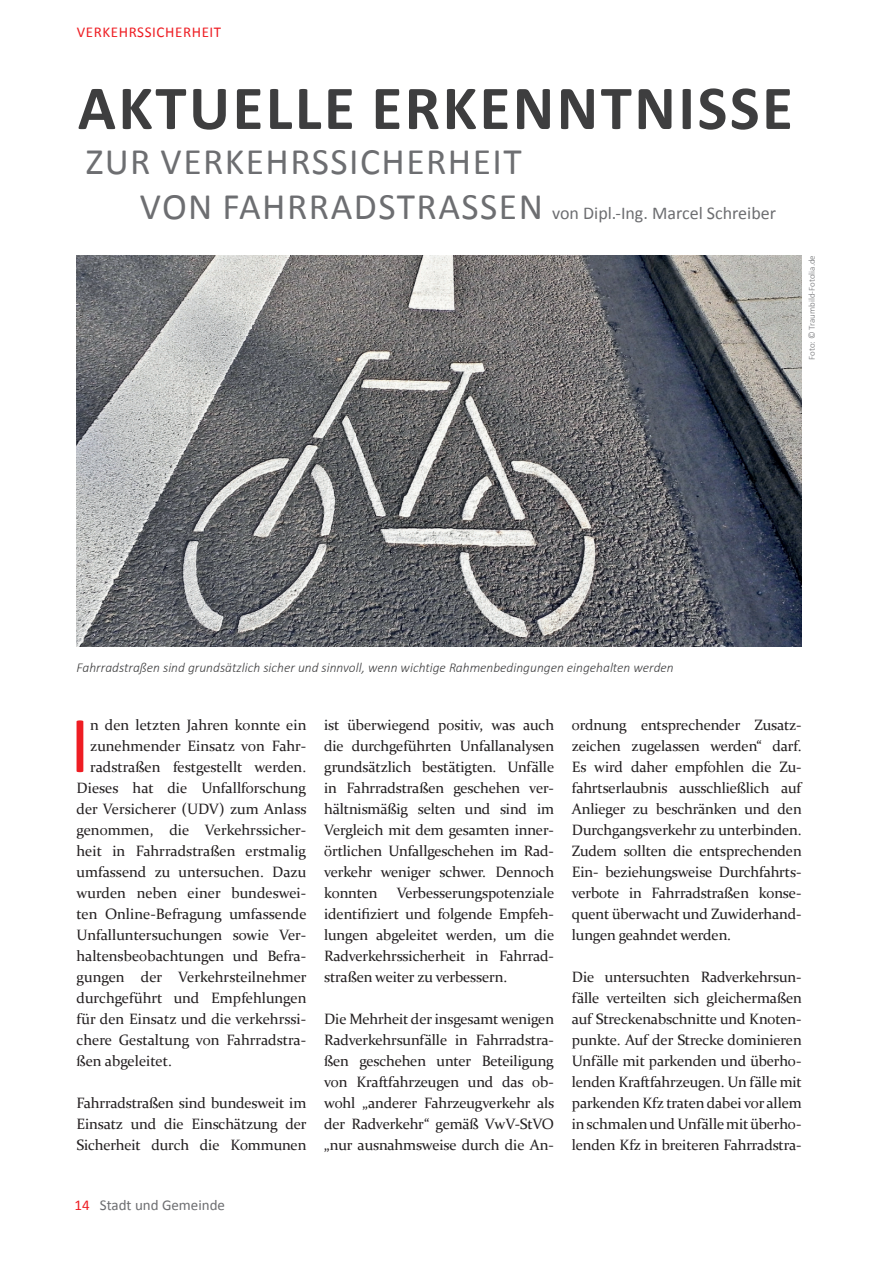
<style>
.page{position:relative;width:893px;height:1263px;background:#fff}
.page>*{position:absolute;margin:0;border:0;box-sizing:border-box;transform-origin:0 0}
.t1{font:81.15px "Calibri";color:#ee1d23}
.t2{font:700 63px "Calibri";letter-spacing:.04em;color:#3e3e3f}
.t3{font:37.5px "Calibri";letter-spacing:.04em;color:#6d6e71}
.t4{font:18px "Calibri";color:#6d6e71}
.t5{font:15px/21px "Constantia";color:#231f20;text-align:justify}
.t6{font:15px "Calibri";color:#6d6e71}
.t7{font:15px "Calibri";letter-spacing:.04em;color:#ee1d23}
.t8{font:italic 300 13.5px "Calibri";color:#3e3e3f}
.t9{font:300 9px "Calibri";color:#6d6e71}
.s1{font-size:37.5px}
.s2{color:#ee1d23}
</style>
<div class="page">
<img style="left:77px;top:255px;width:724px;height:391px">
<p class="t7" style="left:77px;top:22px;width:146px">VERKEHRSSICHERHEIT</p>
<h2 class="t2" style="left:78px;top:78px;width:717px">AKTUELLE ERKENNTNISSE</h2>
<h3 class="t3" style="left:86px;top:138px;width:437px">ZUR VERKEHRSSICHERHEIT</h3>
<p class="t4" style="left:140px;top:202px;width:638px"><span class="s1">VON FAHRRADSTRASSEN</span> von Dipl.-Ing. Marcel Schreiber</p>
<p class="t9" style="left:808px;top:360px;width:106px;rotate:-90deg">Foto: © Traumbild-Fotolia.de</p>
<p class="t8" style="left:77px;top:663px;width:599px">Fahrradstraßen sind grundsätzlich sicher und sinnvoll, wenn wichtige Rahmenbedingungen eingehalten werden</p>
<h1 class="t1" style="left:70px;top:716px;width:22px">I</h1>
<p class="t5" style="left:90px;top:715px;width:218px">n den letzten Jahren konnte ein</p>
<p class="t5" style="left:90px;top:736px;width:218px">zunehmender Einsatz von Fahr-</p>
<p class="t5" style="left:90px;top:757px;width:218px">radstraßen festgestellt werden.</p>
<p class="t5" style="left:77px;top:778px;width:231px">Dieses hat die Unfallforschung</p>
<p class="t5" style="left:77px;top:799px;width:231px">der Versicherer (UDV) zum Anlass</p>
<p class="t5" style="left:77px;top:820px;width:231px">genommen, die Verkehrssicher-</p>
<p class="t5" style="left:77px;top:841px;width:231px">heit in Fahrradstraßen erstmalig</p>
<p class="t5" style="left:77px;top:862px;width:231px">umfassend zu untersuchen. Dazu</p>
<p class="t5" style="left:77px;top:883px;width:231px">wurden neben einer bundeswei-</p>
<p class="t5" style="left:77px;top:904px;width:232px">ten Online-Befragung umfassende</p>
<p class="t5" style="left:77px;top:925px;width:231px">Unfalluntersuchungen sowie Ver-</p>
<p class="t5" style="left:77px;top:946px;width:231px">haltensbeobachtungen und Befra-</p>
<p class="t5" style="left:77px;top:967px;width:232px">gungen der Verkehrsteilnehmer</p>
<p class="t5" style="left:77px;top:988px;width:231px">durchgeführt und Empfehlungen</p>
<p class="t5" style="left:77px;top:1009px;width:231px">für den Einsatz und die verkehrssi-</p>
<p class="t5" style="left:77px;top:1030px;width:231px">chere Gestaltung von Fahrradstra-</p>
<p class="t5" style="left:77px;top:1051px;width:97px">ßen abgeleitet.</p>
<p class="t5" style="left:77px;top:1093px;width:232px">Fahrradstraßen sind bundesweit im Einsatz und die Einschätzung der Sicherheit durch die Kommunen</p>
<p class="t5" style="left:324px;top:715px;width:232px">ist überwiegend positiv, was auch die durchgeführten Unfallanalysen grundsätzlich bestätigten. Unfälle in Fahrradstraßen geschehen ver&shy;hältnismäßig selten und sind im Vergleich mit dem gesamten inner&shy;örtlichen Unfallgeschehen im Rad&shy;verkehr weniger schwer. Dennoch konnten</p>
<p class="t5" style="left:324px;top:883px;width:232px;text-indent:72px">Verbesserungspotenziale identiiziert und folgende Empfeh&shy;lungen abgeleitet werden, um die Radverkehrssicherheit in Fahrrad&shy;straßen weiter zu verbessern.</p>
<p class="t5" style="left:324px;top:1009px;width:231px">Die Mehrheit der insgesamt wenigen Radverkehrsunfälle in Fahrradstra&shy;ßen geschehen unter Beteiligung von Kraftfahrzeugen und das ob&shy;wohl „anderer Fahrzeugverkehr als der Radverkehr“ gemäß VwV-StVO „nur ausnahmsweise durch die An-</p>
<p class="t5" style="left:572px;top:715px;width:231px">ordnung entsprechender Zusatz&shy;zeichen zugelassen werden“ darf.<br>Es wird daher empfohlen die Zu&shy;fahrtserlaubnis ausschließlich auf Anlieger zu beschränken und den Durchgangsverkehr zu unterbinden.<br>Zudem sollten die entsprechenden Ein- beziehungsweise Durchfahrts&shy;verbote in Fahrradstraßen konse&shy;quent überwacht und Zuwiderhand&shy;lungen geahndet werden.</p>
<p class="t5" style="left:572px;top:967px;width:232px">Die untersuchten Radverkehrsun&shy;fälle verteilten sich gleichermaßen auf Streckenabschnitte und Knoten&shy;punkte. Auf der Strecke dominieren Unfälle mit parkenden und überho&shy;lenden Kraftfahrzeugen. Un fälle mit parkenden Kfz traten dabei vor allem in schmalen und Unfälle mit überho&shy;lenden Kfz in breiteren Fahrradstra-</p>
<p class="t6" style="left:74px;top:1200px;width:152px"><span class="s2">14</span> Stadt und Gemeinde</p>
</div>
